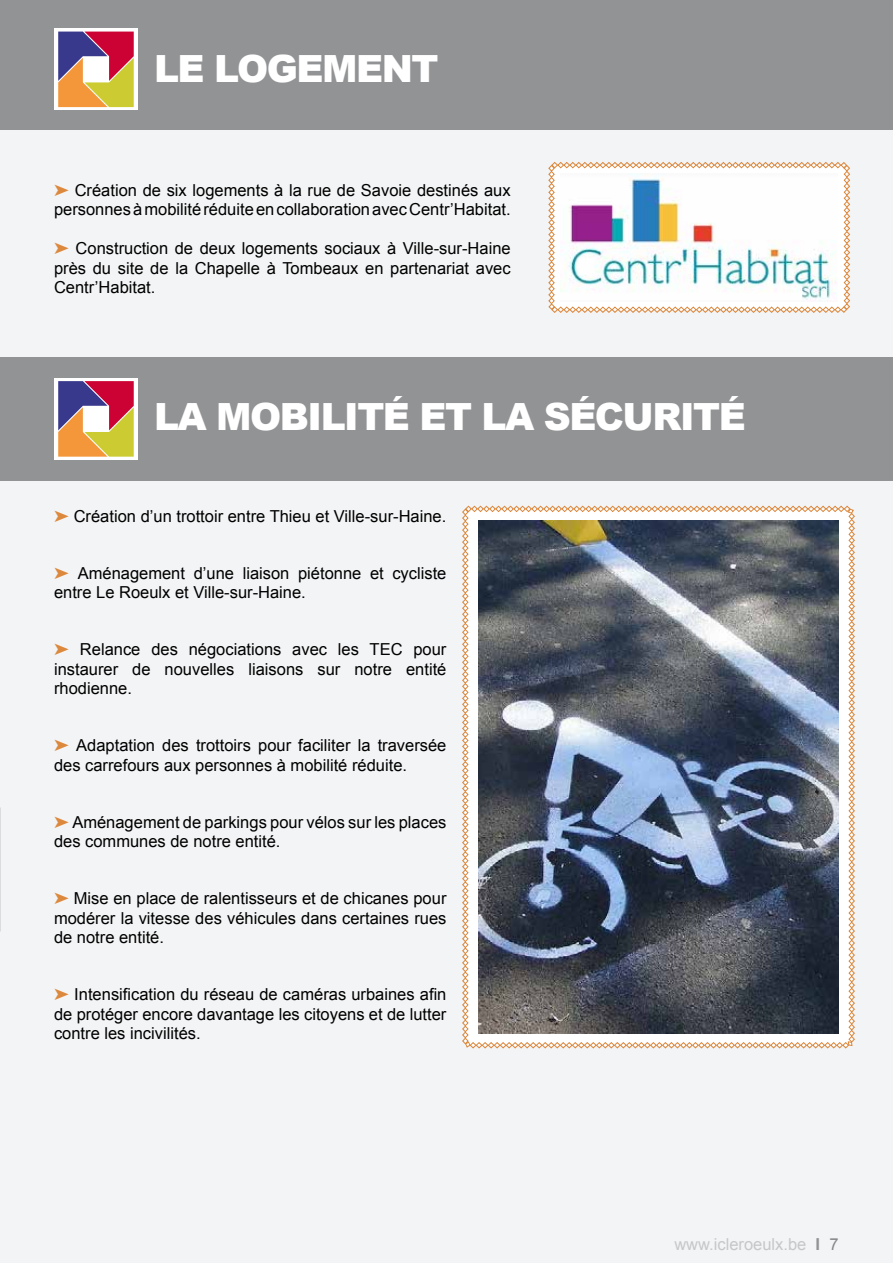
<style>
.page{position:relative;width:893px;height:1263px;background:#f3f4f5}
.page>*{position:absolute;margin:0;border:0;box-sizing:border-box;transform-origin:0 0}
.t1{font:900 37.5px "Arial";letter-spacing:-.04em;color:#fff}
.t2{font:16.5px/19.5px "Arial";color:#000}
.t3{font:16.5px "Arial";color:#c6c7c8}
.s1{color:#dc883d}
.s2{font-weight:700;color:#929395}
.s3{color:#87888a}
</style>
<div class="page">
<div style="left:0;top:0;width:893px;height:130px;background:#929395"></div>
<div style="left:0;top:357px;width:893px;height:124px;background:#929395"></div>
<svg style="left:548px;top:162px;width:302px;height:151px"></svg>
<div style="left:54px;top:28px;width:84px;height:82px;background:linear-gradient(to right,#fff,#fff)"></div>
<svg style="left:58px;top:32px;width:76px;height:75px;background:#bc7f66"></svg>
<div style="left:54px;top:378px;width:84px;height:82px;background:#fff"></div>
<svg style="left:58px;top:381px;width:76px;height:76px;background:#bc7f67"></svg>
<img style="left:560px;top:173px;width:277px;height:129px">
<svg style="left:462px;top:505px;width:393px;height:543px"></svg>
<img style="left:478px;top:521px;width:361px;height:512px">
<h1 class="t1" style="left:154px;top:41px;width:284px">LE LOGEMENT</h1>
<p class="t2" style="left:54px;top:180px;width:458px"><span class="s1">➤</span> Création de six logements à la rue de Savoie destinés aux personnes à mobilité réduite en collaboration avec Centr’Habitat.</p>
<p class="t2" style="left:54px;top:239px;width:458px;text-align:justify"><span class="s1">➤</span> Construction de deux logements sociaux à Ville-sur-Haine près du site de la Chapelle à Tombeaux en partenariat avec Centr’Habitat.</p>
<h1 class="t1" style="left:154px;top:389px;width:212px">LA MOBI LITÉ</h1>
<h1 class="t1" style="left:419px;top:389px;width:282px">ET LA SÉCURITÉ</h1>
<p class="t2" style="left:54px;top:506px;width:394px"><span class="s1">➤</span> Création d’un trottoir entre Thieu et Ville-sur-Haine.</p>
<p class="t2" style="left:54px;top:563px;width:394px"><span class="s1">➤</span> Aménagement d’une liaison piétonne et cycliste entre Le Roeulx et Ville-sur-Haine.</p>
<p class="t2" style="left:54px;top:640px;width:394px;text-align:justify"><span class="s1">➤</span> Relance des négociations avec les TEC pour instaurer de nouvelles liaisons sur notre entité rhodienne.</p>
<p class="t2" style="left:54px;top:736px;width:394px"><span class="s1">➤</span> Adaptation des trottoirs pour faciliter la traversée des carrefours aux personnes à mobilité réduite.</p>
<p class="t2" style="left:54px;top:812px;width:394px"><span class="s1">➤</span> Aménagement de parkings pour vélos sur les places des communes de notre entité.</p>
<p class="t2" style="left:54px;top:889px;width:394px;text-align:justify"><span class="s1">➤</span> Mise en place de ralentisseurs et de chicanes pour modérer la vitesse des véhicules dans certaines rues de notre entité.</p>
<p class="t2" style="left:54px;top:985px;width:394px;text-align:justify"><span class="s1">➤</span> Intensification du réseau de caméras urbaines afin de protéger encore davantage les citoyens et de lutter contre les incivilités.</p>
<p class="t3" style="left:674px;top:1233px;width:166px">www.icleroeulx.be <span class="s2">I</span> <span class="s3">7</span></p>
</div>
